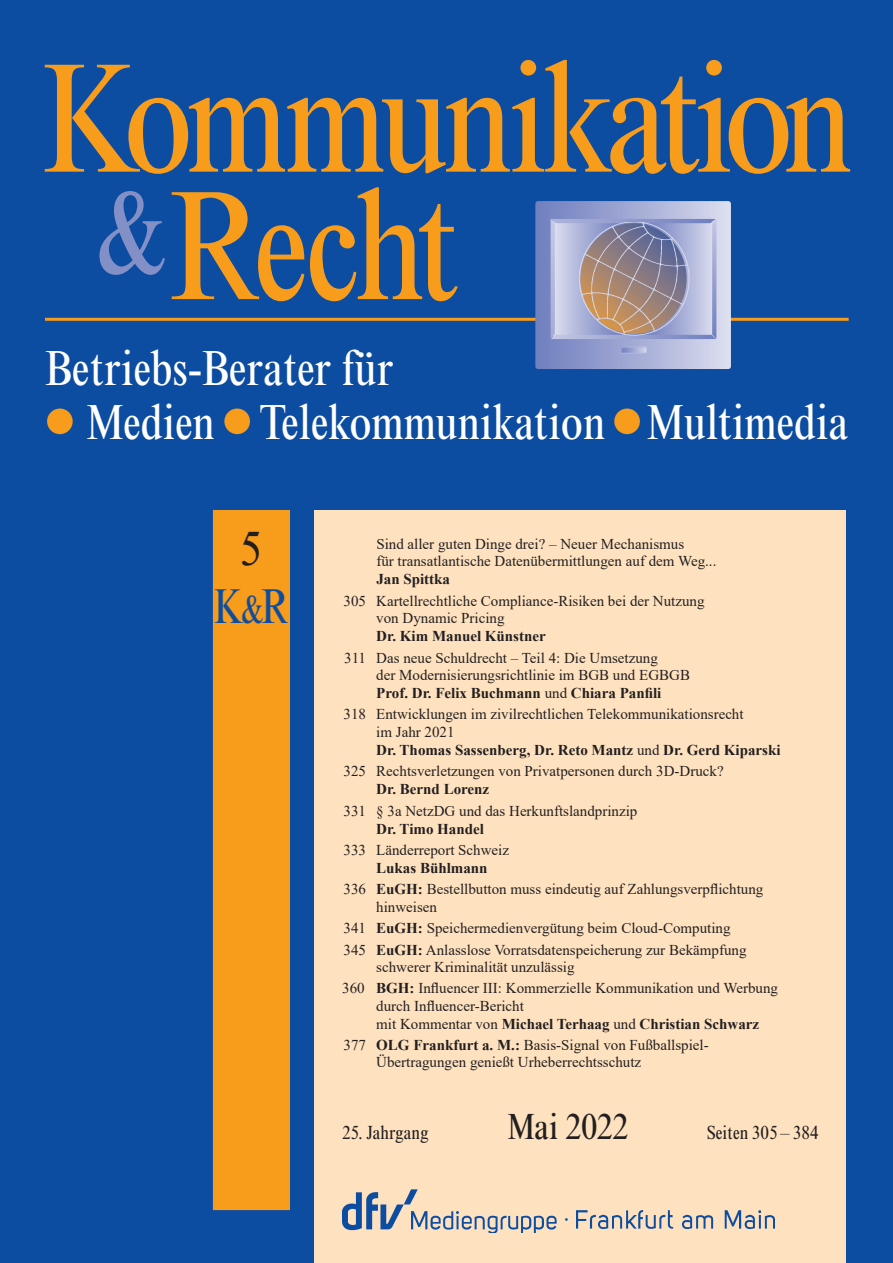
<style>
.page{position:relative;width:893px;height:1263px;background:#0d4da1}
.page>*{position:absolute;margin:0;border:0;box-sizing:border-box;transform-origin:0 0}
.t1{font:condensed 156.75px/127.5px "Times New Roman";letter-spacing:-.045em;color:#f89c1c}
.t2{font:condensed 49.8px/54px "Times New Roman";color:#fff}
.t3{font:condensed 49.5px "Times New Roman";color:#0d4da1;scale:.94 1}
.t4{font:49.35px "Times New Roman";color:#231f20;scale:.9 1}
.t5{font:condensed 36.75px "Times New Roman";letter-spacing:-.02em;color:#231f20}
.t6{font:27.3px "Times New Roman";color:#0d4da1;scale:.9 1}
.t7{font:condensed 19.2px "Times New Roman";color:#231f20}
.t8{font:15px/17.7px "Times New Roman";color:#231f20}
.t9{font:700 15px "Times New Roman";color:#231f20}
.s1{font-size:39.75px}
.s2{font-weight:700}
</style>
<div class="page">
<div style="left:315px;top:510px;width:531px;height:753px;background:#fee2c0"></div>
<hr style="left:45px;top:318px;width:804px;height:3px;background:#f89c1c">
<svg style="left:47px;top:408px;width:26px;height:26px"></svg>
<svg style="left:224px;top:408px;width:26px;height:26px"></svg>
<svg style="left:614px;top:408px;width:26px;height:26px"></svg>
<div style="left:47px;top:409px;width:26px;height:25px;background:#f89c1c;border-radius:50%"></div>
<div style="left:224px;top:409px;width:26px;height:25px;background:#f89c1c;border-radius:50%"></div>
<div style="left:614px;top:409px;width:26px;height:25px;background:#f89c1c;border-radius:50%"></div>
<div style="left:213px;top:511px;width:77px;height:699px;background:#f89c1c"></div>
<svg style="left:535px;top:201px;width:196px;height:168px;background:#abb3d9"></svg>
<img style="left:576px;top:222px;width:115px;height:115px">
<img style="left:342px;top:1189px;width:214px;height:44px">
<img style="left:577px;top:1211px;width:198px;height:18px">
<h1 class="t1" style="left:97px;top:55px;width:758px;text-indent:-58px">Kommunikation <sup>&amp;</sup>Recht</h1>
<h2 class="t2" style="left:87px;top:341px;width:763px;text-indent:-42px">Betriebs-Berater für<br>Medien Telekommunikation Multimedia</h2>
<h3 class="t4" style="left:240px;top:514px;width:26px">5</h3>
<h3 class="t3" style="left:213px;top:578px;width:82px">K<span class="s1">&amp;</span>R</h3>
<p class="t8" style="left:376px;top:535px;width:342px;line-height:17.2px">Sind aller guten Dinge drei? – Neuer Mechanismus<br>für transatlantische Datenübermittlungen auf dem Weg...</p>
<p class="t9" style="left:376px;top:568px;width:75px">Jan Spittka</p>
<p class="t8" style="left:376px;top:592px;width:330px;line-height:17.2px;text-indent:-33px">305 Kartellrechtliche Compliance-Risiken bei der Nutzung von Dynamic Pricing</p>
<p class="t9" style="left:376px;top:625px;width:171px">Dr. Kim Manuel Künstner</p>
<p class="t8" style="left:376px;top:648px;width:315px;text-indent:-32px">311 Das neue Schuldrecht – Teil 4: Die Umsetzung<br>der Modernisierungsrichtlinie im BGB und EGBGB<br><span class="s2">Prof. Dr. Felix Buchmann</span> und <span class="s2">Chiara Panfili</span></p>
<p class="t8" style="left:376px;top:705px;width:406px;text-indent:-33px">318 Entwicklungen im zivilrechtlichen Telekommunikationsrecht<br>im Jahr 2021<br><span class="s2">Dr. Thomas Sassenberg, Dr. Reto Mantz</span> und <span class="s2">Dr. Gerd Kiparski</span></p>
<p class="t8" style="left:344px;top:762px;width:382px">325 Rechtsverletzungen von Privatpersonen durch 3D-Druck?</p>
<p class="t9" style="left:376px;top:778px;width:114px">Dr. Bernd Lorenz</p>
<p class="t8" style="left:344px;top:801px;width:295px">331 § 3a NetzDG und das Herkunftslandprinzip</p>
<p class="t9" style="left:376px;top:818px;width:109px">Dr. Timo Handel</p>
<p class="t8" style="left:344px;top:841px;width:167px">333 Länderreport Schweiz</p>
<p class="t8" style="left:344px;top:857px;width:421px;line-height:21.5px;text-indent:33px"><span class="s2">Lukas Bühlmann<br></span>336 <span class="s2">EuGH:</span> Bestellbutton muss eindeutig auf Zahlungsverpflichtung</p>
<p class="t8" style="left:344px;top:895px;width:404px;line-height:21.5px;text-indent:33px">hinweisen<br>341 <span class="s2">EuGH:</span> Speichermedienvergütung beim Cloud-Computing<br>345 <span class="s2">EuGH:</span> Anlasslose Vorratsdatenspeicherung zur Bekämpfung</p>
<p class="t8" style="left:342px;top:956px;width:437px;line-height:21.5px;text-indent:34px">schwerer Kriminalität unzulässig<br>360 <span class="s2">BGH:</span> Influencer III: Kommerzielle Kommunikation und Werbung</p>
<p class="t8" style="left:376px;top:996px;width:384px">durch Influencer-Bericht<br>mit Kommentar von <span class="s2">Michael Terhaag</span> und <span class="s2">Christian Schwarz</span></p>
<p class="t8" style="left:376px;top:1036px;width:334px;line-height:17.2px;text-indent:-33px">377 <span class="s2">OLG Frankfurt a. M.:</span> Basis-Signal von Fußballspiel-<br>Übertragungen genießt Urheberrechtsschutz</p>
<p class="t7" style="left:342px;top:1121px;width:88px">25. Jahrgang</p>
<h3 class="t5" style="left:507px;top:1105px;width:123px">Mai 2022</h3>
<h3 class="t6" style="left:563px;top:1200px;width:11px">·</h3>
<p class="t7" style="left:707px;top:1121px;width:113px">Seiten 305 – 384</p>
</div>
